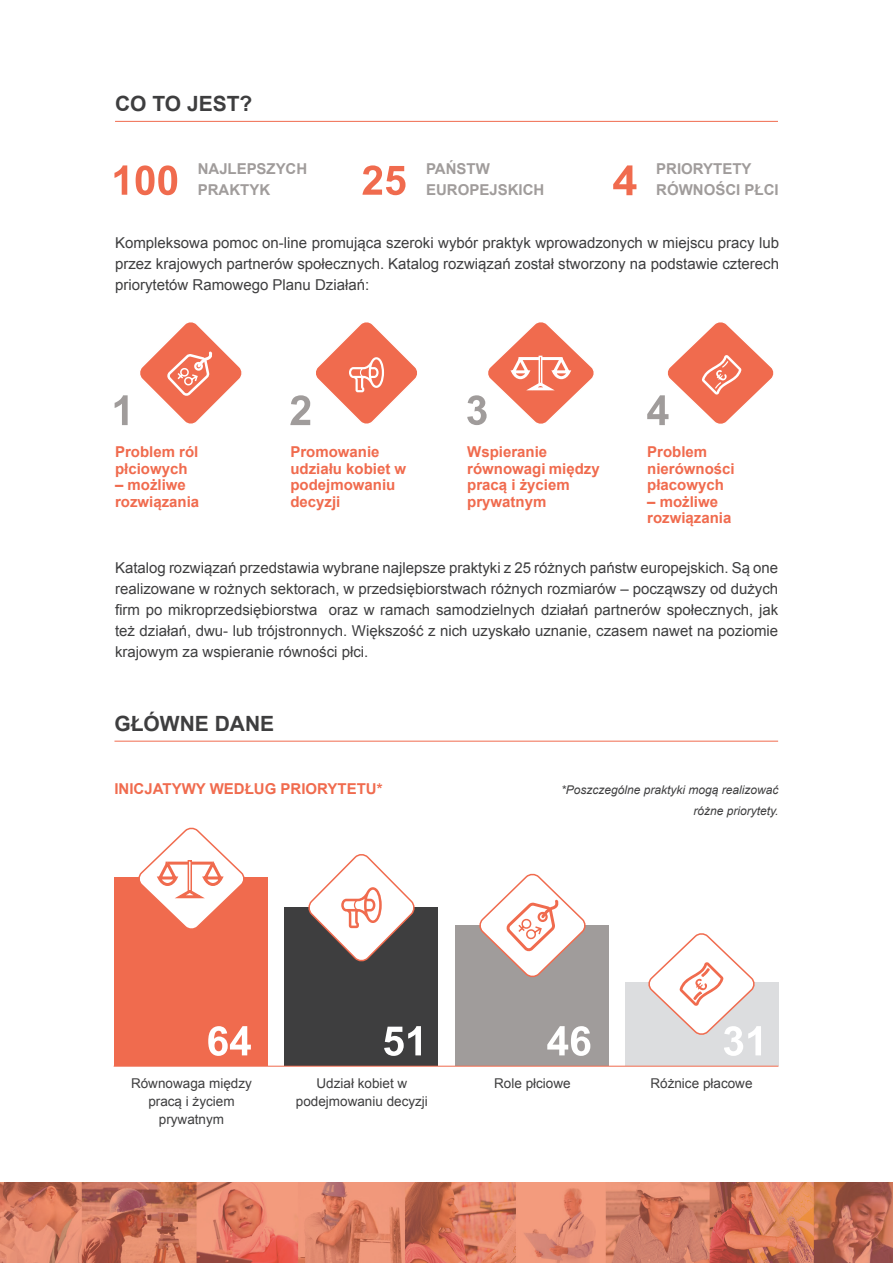
<style>
.page{position:relative;width:893px;height:1263px;background:#fff}
.page>*{position:absolute;margin:0;border:0;box-sizing:border-box;transform-origin:0 0}
.t1{font:700 21px "Arial";color:#3e3e3f}
.t2{font:15px/21px "Arial";color:#3e3e3f;text-align:justify}
.t3{font:700 15px/16.5px "Arial";color:#f06b4e}
.t4{font:700 15px/21px "Arial";color:#a09c9b}
.t5{font:13.5px/18px "Arial";color:#3e3e3f;text-align:center}
.t6{font:italic 12px/21px "Arial";color:#3e3e3f;text-align:right}
</style>
<div class="page">
<hr style="left:114px;top:741px;width:664px;height:1px;background:#f06b4e">
<hr style="left:115px;top:121px;width:663px;height:1px;background:#f06b4e">
<svg style="left:140px;top:322px;width:102px;height:102px"></svg>
<svg style="left:115px;top:395px;width:13px;height:30px"></svg>
<svg style="left:290px;top:322px;width:127px;height:104px"></svg>
<svg style="left:647px;top:322px;width:127px;height:104px"></svg>
<svg style="left:467px;top:322px;width:127px;height:103px"></svg>
<svg style="left:613px;top:165px;width:23px;height:30px"></svg>
<svg style="left:362px;top:165px;width:43px;height:30px"></svg>
<svg style="left:114px;top:165px;width:63px;height:30px"></svg>
<img style="left:0;top:1182px;width:893px;height:81px">
<div style="left:624px;top:982px;width:154px;height:84px;background:#dcdddf"></div>
<div style="left:454px;top:925px;width:154px;height:141px;background:#a09c9b"></div>
<div style="left:284px;top:907px;width:154px;height:159px;background:#3e3e3f"></div>
<div style="left:114px;top:877px;width:154px;height:189px;background:#f06b4e"></div>
<svg style="left:479px;top:873px;width:107px;height:104px"></svg>
<svg style="left:308px;top:854px;width:107px;height:108px"></svg>
<hr style="left:114px;top:1066px;width:664px;height:1px;background:#f06b4e">
<svg style="left:138px;top:827px;width:107px;height:102px"></svg>
<svg style="left:547px;top:1026px;width:43px;height:30px"></svg>
<svg style="left:208px;top:1026px;width:43px;height:30px"></svg>
<svg style="left:384px;top:1026px;width:37px;height:30px"></svg>
<svg style="left:648px;top:933px;width:113px;height:123px"></svg>
<h1 class="t1" style="left:115px;top:89px;width:139px">CO TO JEST?</h1>
<p class="t4" style="left:198px;top:159px;width:111px">NAJLEPSZYCH<br>PRAKTYK</p>
<p class="t4" style="left:426px;top:159px;width:120px">PAŃSTW<br>EUROPEJSKICH</p>
<p class="t4" style="left:656px;top:159px;width:124px">PRIORYTETY<br>RÓWNOŚCI PŁCI</p>
<p class="t2" style="left:115px;top:232px;width:665px">Kompleksowa pomoc on-line promująca szeroki wybór praktyk wprowadzonych w miejscu pracy lub przez krajowych partnerów społecznych. Katalog rozwiązań został stworzony na podstawie czterech priorytetów Ramowego Planu Działań:</p>
<p class="t3" style="left:115px;top:444px;width:85px">Problem ról płciowych</p>
<p class="t3" style="left:115px;top:477px;width:86px">– możliwe rozwiązania</p>
<p class="t3" style="left:290px;top:444px;width:117px">Promowanie udziału kobiet w podejmowaniu decyzji</p>
<p class="t3" style="left:647px;top:444px;width:89px">Problem nierówności płacowych</p>
<p class="t3" style="left:467px;top:444px;width:134px">Wspieranie równowagi między pracą i życiem prywatnym</p>
<p class="t3" style="left:647px;top:494px;width:86px">– możliwe rozwiązania</p>
<p class="t2" style="left:115px;top:558px;width:665px">Katalog rozwiązań przedstawia wybrane najlepsze praktyki z 25 różnych państw europejskich. Są one realizowane w rożnych sektorach, w przedsiębiorstwach różnych rozmiarów – począwszy od dużych firm po mikroprzedsiębiorstwa oraz w ramach samodzielnych działań partnerów społecznych, jak też działań, dwu- lub trójstronnych. Większość z nich uzyskało uznanie, czasem nawet na poziomie krajowym za wspieranie równości płci.</p>
<h1 class="t1" style="left:114px;top:709px;width:161px">GŁÓWNE DANE</h1>
<p class="t3" style="left:114px;top:780px;width:270px">INICJATYWY WEDŁUG PRIORYTETU*</p>
<p class="t6" style="left:561px;top:779px;width:219px">*Poszczególne praktyki mogą realizować różne priorytety.</p>
<p class="t5" style="left:131px;top:1074px;width:122px">Równowaga między pracą i życiem prywatnym</p>
<p class="t5" style="left:317px;top:1074px;width:92px">Udział kobiet w</p>
<p class="t5" style="left:494px;top:1074px;width:78px">Role płciowe</p>
<p class="t5" style="left:296px;top:1092px;width:134px">podejmowaniu decyzji</p>
<p class="t5" style="left:650px;top:1074px;width:104px">Różnice płacowe</p>
</div>
